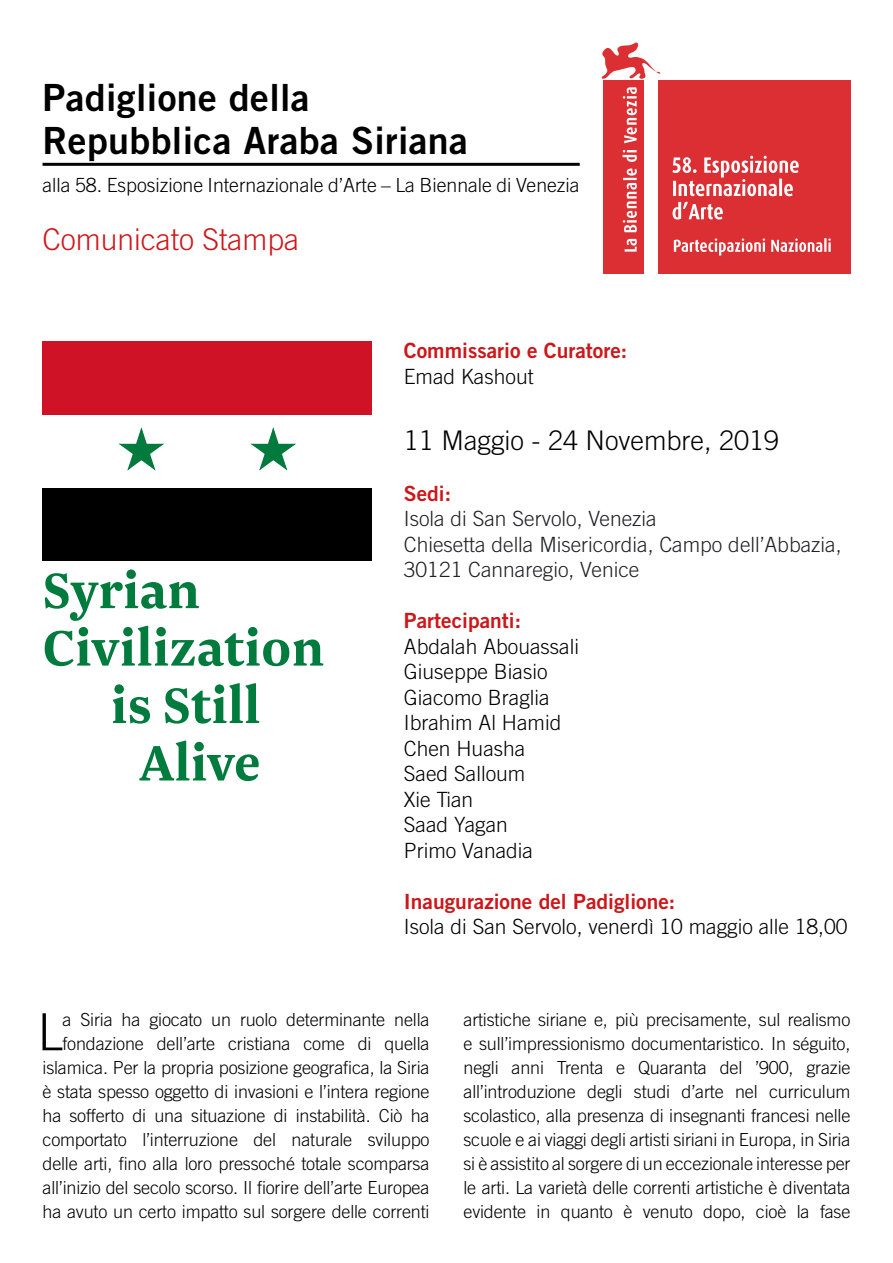
<style>
.page{position:relative;width:893px;height:1263px;background:#fff}
.page>*{position:absolute;margin:0;border:0;box-sizing:border-box;transform-origin:0 0}
.t1{font:700 58.5px "Newzald";color:#007b3e}
.t2{font:300 51.3px "Trade Gothic";color:#000}
.t3{font:37.5px/43.2px "Trade Gothic Bold Two";letter-spacing:.01em;color:#000}
.t4{font:300 30px "Trade Gothic";color:#cd171a}
.t5{font:300 27px "Trade Gothic";color:#000}
.t6{font:300 21px/25.5px "Trade Gothic";color:#000}
.t7{font:300 21px/25.5px "Trade Gothic";color:#202124}
.t8{font:21px "Trade Gothic Bold Two";color:#cd171a}
.t9{font:300 19.5px "Trade Gothic";color:#000}
.t10{font:300 18px/24px "Trade Gothic";letter-spacing:-.01em;color:#000;text-align:right}
</style>
<div class="page">
<hr style="left:43px;top:163px;width:537px;height:3px;background:#000">
<div style="left:604px;top:80px;width:40px;height:194px;background:#dc2f34"></div>
<svg style="left:602px;top:43px;width:58px;height:36px"></svg>
<div style="left:658px;top:80px;width:192px;height:194px;background:#dc2f34"></div>
<svg style="left:625px;top:239px;width:12px;height:13px"></svg>
<svg style="left:623px;top:168px;width:14px;height:64px"></svg>
<svg style="left:622px;top:150px;width:15px;height:12px"></svg>
<svg style="left:623px;top:87px;width:14px;height:56px"></svg>
<svg style="left:673px;top:202px;width:50px;height:17px"></svg>
<svg style="left:672px;top:156px;width:127px;height:40px"></svg>
<svg style="left:674px;top:238px;width:157px;height:18px"></svg>
<div style="left:43px;top:341px;width:329px;height:220px;background:#000"></div>
<div style="left:43px;top:341px;width:329px;height:147px;background:#fff"></div>
<div style="left:43px;top:341px;width:329px;height:73px;background:#cf1226"></div>
<svg style="left:119px;top:427px;width:45px;height:43px"></svg>
<svg style="left:251px;top:427px;width:45px;height:43px"></svg>
<h3 class="t3" style="left:43px;top:76px;width:427px">Padiglione della<br>Repubblica Araba Siriana</h3>
<p class="t9" style="left:43px;top:173px;width:539px">alla 58. Esposizione Internazionale d’Arte – La Biennale di Venezia</p>
<h3 class="t4" style="left:43px;top:221px;width:258px">Comunicato Stampa</h3>
<h1 class="t1" style="left:43px;top:553px;width:159px">Syrian</h1>
<h1 class="t1" style="left:43px;top:610px;width:283px">Civilization</h1>
<h1 class="t1" style="left:111px;top:668px;width:151px">is Still</h1>
<h1 class="t1" style="left:139px;top:725px;width:123px">Alive</h1>
<p class="t8" style="left:404px;top:338px;width:225px">Commissario e Curatore:</p>
<p class="t6" style="left:404px;top:363px;width:131px">Emad Kashout</p>
<h3 class="t5" style="left:404px;top:424px;width:377px">11 Maggio - 24 Novembre, 2019</h3>
<p class="t8" style="left:404px;top:480px;width:49px">Sedi:</p>
<p class="t7" style="left:404px;top:506px;width:439px">Isola di San Servolo, Venezia<br>Chiesetta della Misericordia, Campo dell’Abbazia,<br>30121 Cannaregio, Venice</p>
<p class="t8" style="left:404px;top:608px;width:119px">Partecipanti:</p>
<p class="t6" style="left:404px;top:633px;width:177px">Abdalah Abouassali<br>Giuseppe Biasio<br>Giacomo Braglia<br>Ibrahim Al Hamid<br>Chen Huasha<br>Saed Salloum<br>Xie Tian<br>Saad Yagan<br>Primo Vanadia</p>
<p class="t8" style="left:404px;top:888px;width:273px">Inaugurazione del Padiglione:</p>
<p class="t6" style="left:404px;top:914px;width:445px">Isola di San Servolo, venerdì 10 maggio alle 18,00</p>
<p class="t10" style="left:43px;top:1008px;width:388px">a Siria ha giocato un ruolo determinante nella fondazione dell’arte cristiana come di quella islamica. Per la propria posizione geografica, la Siria è stata spesso oggetto di invasioni e l’intera regione ha sofferto di una situazione di instabilità. Ciò ha comportato l’interruzione del naturale sviluppo delle arti, fino alla loro pressoché totale scomparsa all’inizio del secolo scorso. Il fiorire dell’arte Europea ha avuto un certo impatto sul sorgere delle correnti</p>
<p class="t10" style="left:463px;top:1007px;width:388px;text-align:justify">artistiche siriane e, più precisamente, sul realismo e sull’impressionismo documentaristico. In séguito, negli anni Trenta e Quaranta del ’900, grazie all’introduzione degli studi d’arte nel curriculum scolastico, alla presenza di insegnanti francesi nelle scuole e ai viaggi degli artisti siriani in Europa, in Siria si è assistito al sorgere di un eccezionale interesse per le arti. La varietà delle correnti artistiche è diventata evidente in quanto è venuto dopo, cioè la fase</p>
<h2 class="t2" style="left:37px;top:1001px;width:27px">L</h2>
</div>
